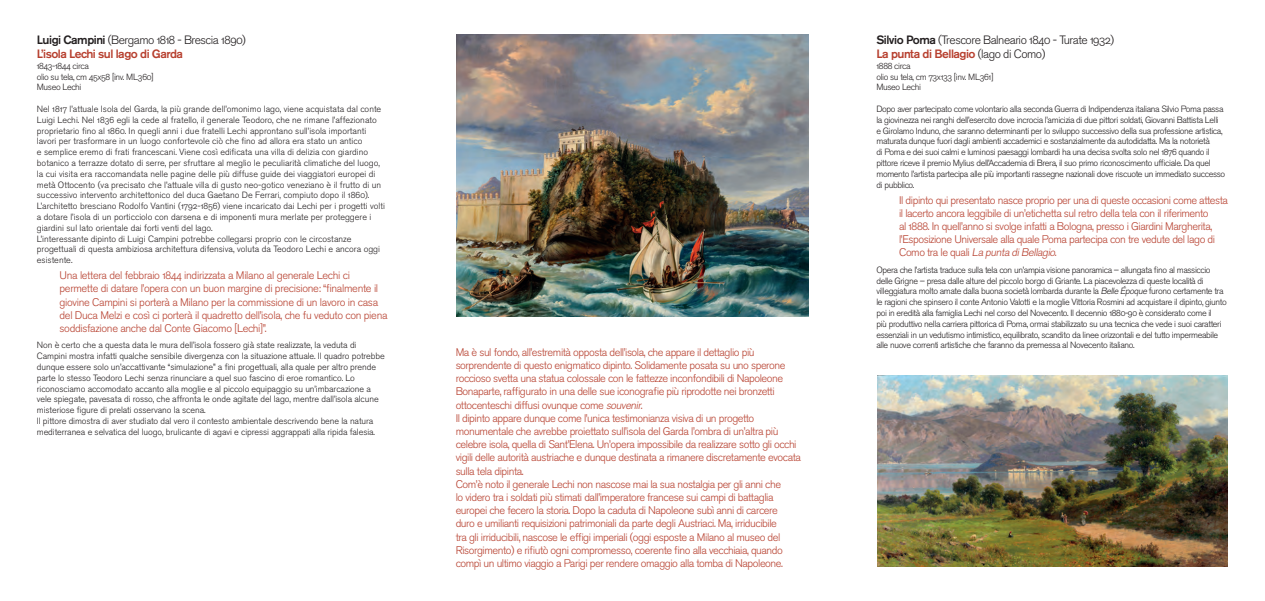
<style>
.page{position:relative;width:1265px;height:601px;background:#fff}
.page>*{position:absolute;margin:0;border:0;box-sizing:border-box;transform-origin:0 0}
.t1{font:12px "Akzidenz Grotesk BE Light Os F";letter-spacing:-.04em;color:#231f20}
.t2{font:500 12px "Akzidenz Grotesk BE";letter-spacing:-.04em;color:#b7402f}
.t3{font:11px/13.2px "Akzidenz Grotesk BE Light Os F";letter-spacing:-.04em;color:#b7402f}
.t4{font:9px/10.8px "Akzidenz Grotesk BE Light Os F";letter-spacing:-.01em;color:#231f20}
.t5{font:9px/10.8px "Akzidenz Grotesk BE Light Os F";letter-spacing:-.04em;color:#231f20}
.s1{font-family:"Akzidenz Grotesk BE";font-weight:500}
.s2{font-style:italic}
.s3{font-weight:300;color:#231f20}
</style>
<div class="page">
<img style="left:877px;top:375px;width:350px;height:192px">
<img style="left:456px;top:34px;width:352px;height:282px">
<h1 class="t1" style="left:37px;top:33px;width:211px"><span class="s1">Luigi Campini</span> (Bergamo 1818 - Brescia 1890)</h1>
<h1 class="t2" style="left:37px;top:46px;width:148px">L’isola Lechi sul lago di Garda</h1>
<p class="t5" style="left:37px;top:60px;width:118px">1843-1844 circa<br>olio su tela, cm 45x58 [inv. ML360]<br>Museo Lechi</p>
<p class="t4" style="left:37px;top:104px;width:349px">Nel 1817 l’attuale Isola del Garda, la più grande dell’omonimo lago, viene acquistata dal conte Luigi Lechi. Nel 1836 egli la cede al fratello, il generale Teodoro, che ne rimane l’affezionato proprietario fino al 1860. In quegli anni i due fratelli Lechi approntano sull’isola importanti lavori per trasformare in un luogo confortevole ciò che fino ad allora era stato un antico<br>e semplice eremo di frati francescani. Viene così edificata una villa di delizia con giardino botanico a terrazze dotato di serre, per sfruttare al meglio le peculiarità climatiche del luogo, la cui visita era raccomandata nelle pagine delle più diffuse guide dei viaggiatori europei di metà Ottocento (va precisato che l’attuale villa di gusto neo-gotico veneziano è il frutto di un successivo intervento architettonico del duca Gaetano De Ferrari, compiuto dopo il 1860).<br>L’architetto bresciano Rodolfo Vantini (1792-1856) viene incaricato dai Lechi per i progetti volti a dotare l’isola di un porticciolo con darsena e di imponenti mura merlate per proteggere i giardini sul lato orientale dai forti venti del lago.<br>L’interessante dipinto di Luigi Campini potrebbe collegarsi proprio con le circostanze progettuali di questa ambiziosa architettura difensiva, voluta da Teodoro Lechi e ancora oggi esistente.</p>
<p class="t3" style="left:60px;top:269px;width:329px">Una lettera del febbraio 1844 indirizzata a Milano al generale Lechi ci permette di datare l’opera con un buon margine di precisione: “finalmente il giovine Campini si porterà a Milano per la commissione di un lavoro in casa del Duca Melzi e così ci porterà il quadretto dell’isola, che fu veduto con piena soddisfazione anche dal Conte Giacomo [Lechi]”.</p>
<p class="t4" style="left:37px;top:340px;width:349px">Non è certo che a questa data le mura dell’isola fossero già state realizzate, la veduta di Campini mostra infatti qualche sensibile divergenza con la situazione attuale. Il quadro potrebbe dunque essere solo un’accattivante “simulazione” a fini progettuali, alla quale per altro prende parte lo stesso Teodoro Lechi senza rinunciare a quel suo fascino di eroe romantico. Lo riconosciamo accomodato accanto alla moglie e al piccolo equipaggio su un’imbarcazione a vele spiegate, pavesata di rosso, che affronta le onde agitate del lago, mentre dall’isola alcune misteriose figure di prelati osservano la scena.<br>Il pittore dimostra di aver studiato dal vero il contesto ambientale descrivendo bene la natura mediterranea e selvatica del luogo, brulicante di agavi e cipressi aggrappati alla ripida falesia.</p>
<p class="t3" style="left:455px;top:346px;width:347px">Ma è sul fondo, all’estremità opposta dell’isola, che appare il dettaglio più sorprendente di questo enigmatico dipinto. Solidamente posata su uno sperone roccioso svetta una statua colossale con le fattezze inconfondibili di Napoleone Bonaparte, raffigurato in una delle sue iconografie più riprodotte nei bronzetti ottocenteschi diffusi ovunque come <span class="s2">souvenir</span>.<br>Il dipinto appare dunque come l’unica testimonianza visiva di un progetto monumentale che avrebbe proiettato sull’isola del Garda l’ombra di un’altra più celebre isola, quella di Sant’Elena. Un’opera impossibile da realizzare sotto gli occhi vigili delle autorità austriache e dunque destinata a rimanere discretamente evocata sulla tela dipinta.<br>Com’è noto il generale Lechi non nascose mai la sua nostalgia per gli anni che<br>lo videro tra i soldati più stimati dall’imperatore francese sui campi di battaglia europei che fecero la storia. Dopo la caduta di Napoleone subì anni di carcere<br>duro e umilianti requisizioni patrimoniali da parte degli Austriaci. Ma, irriducibile<br>tra gli irriducibili, nascose le effigi imperiali (oggi esposte a Milano al museo del Risorgimento) e rifiutò ogni compromesso, coerente fino alla vecchiaia, quando compì un ultimo viaggio a Parigi per rendere omaggio alla tomba di Napoleone.</p>
<h1 class="t1" style="left:876px;top:33px;width:239px"><span class="s1">Silvio Poma</span> (Trescore Balneario 1840 - Turate 1932)</h1>
<h1 class="t2" style="left:876px;top:46px;width:170px">La punta di Bellagio <span class="s3">(lago di Como)</span></h1>
<p class="t5" style="left:876px;top:60px;width:119px">1888 circa<br>olio su tela, cm 73x133 [inv. ML361]<br>Museo Lechi</p>
<p class="t5" style="left:876px;top:104px;width:350px">Dopo aver partecipato come volontario alla seconda Guerra di Indipendenza italiana Silvio Poma passa la giovinezza nei ranghi dell’esercito dove incrocia l’amicizia di due pittori soldati, Giovanni Battista Lelli e Girolamo Induno, che saranno determinanti per lo sviluppo successivo della sua professione artistica, maturata dunque fuori dagli ambienti accademici e sostanzialmente da autodidatta. Ma la notorietà<br>di Poma e dei suoi calmi e luminosi paesaggi lombardi ha una decisa svolta solo nel 1876 quando il pittore riceve il premio Mylius dell’Accademia di Brera, il suo primo riconoscimento ufficiale. Da quel momento l’artista partecipa alle più importanti rassegne nazionali dove riscuote un immediato successo di pubblico.</p>
<p class="t3" style="left:899px;top:193px;width:330px">Il dipinto qui presentato nasce proprio per una di queste occasioni come attesta il lacerto ancora leggibile di un’etichetta sul retro della tela con il riferimento<br>al 1888. In quell’anno si svolge infatti a Bologna, presso i Giardini Margherita, l’Esposizione Universale alla quale Poma partecipa con tre vedute del lago di<br>C o m o t ra l e q u a l i <span class="s2">La punta diBellagio</span>.</p>
<p class="t5" style="left:876px;top:265px;width:352px">Opera che l’artista traduce sulla tela con un’ampia visione panoramica – allungata fino al massiccio delle Grigne – presa dalle alture del piccolo borgo di Griante. La piacevolezza di queste località di villeggiatura molto amate dalla buona società lombarda durante la <span class="s2">Belle Époque</span> furono certamente tra le ragioni che spinsero il conte Antonio Valotti e la moglie Vittoria Rosmini ad acquistare il dipinto, giunto poi in eredità alla famiglia Lechi nel corso del Novecento. Il decennio 1880-90 è considerato come il<br>più produttivo nella carriera pittorica di Poma, ormai stabilizzato su una tecnica che vede i suoi caratteri essenziali in un vedutismo intimistico, equilibrato, scandito da linee orizzontali e del tutto impermeabile alle nuove correnti artistiche che faranno da premessa al Novecento italiano.</p>
</div>
